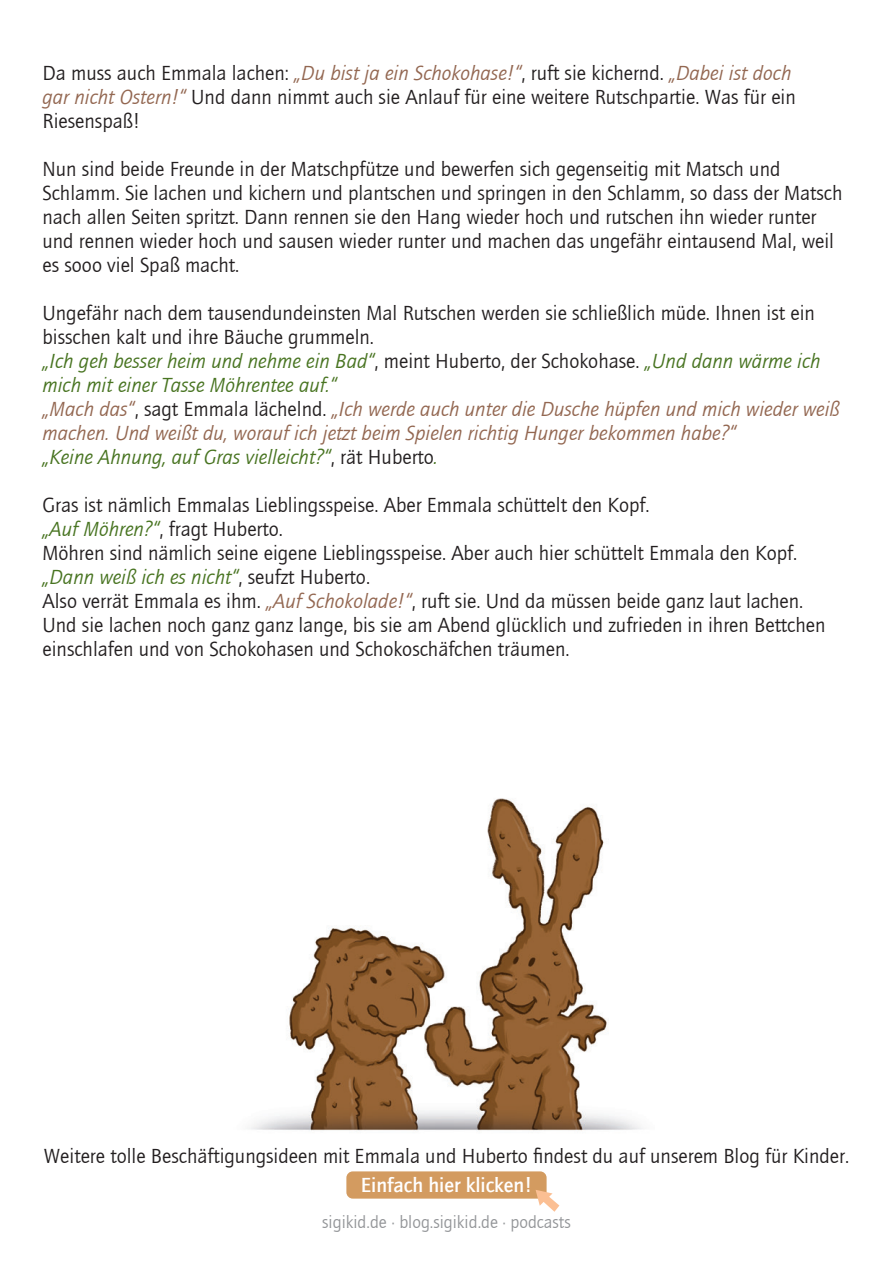
<style>
.page{position:relative;width:893px;height:1263px;background:#fff}
.page>*{position:absolute;margin:0;border:0;box-sizing:border-box;transform-origin:0 0}
.t1{font:21px/24px "Quay Itc T";color:#231f20}
.t2{font:italic 21px/24px "Quay Itc T";color:#487421}
.t3{font:italic 21px/24px "Quay Itc T";color:#936751}
.t4{font:18px "Quay Itc T";color:#939598}
.s1{font-style:italic;color:#936751}
.s2{font-style:normal;color:#231f20}
.s3{font-style:italic;color:#487421}
.s4{font-weight:700;color:#fff}
</style>
<div class="page">
<div style="left:346px;top:1171px;width:201px;height:27px;background:#d39b60;border-radius:6px"></div>
<img style="left:249px;top:798px;width:394px;height:333px">
<svg style="left:536px;top:1190px;width:23px;height:22px"></svg>
<p class="t1" style="left:43px;top:60px;width:755px">Da muss auch Emmala lachen: <span class="s1">„Du bist ja ein Schokohase!“</span>, ruft sie kichernd. <span class="s1">„Dabei ist doch gar nicht Ostern!“</span> Und dann nimmt auch sie Anlauf für eine weitere Rutschpartie. Was für ein<br>Riesenspaß!</p>
<p class="t1" style="left:43px;top:156px;width:801px">Nun sind beide Freunde in der Matschpfütze und bewerfen sich gegenseitig mit Matsch und Schlamm. Sie lachen und kichern und plantschen und springen in den Schlamm, so dass der Matsch nach allen Seiten spritzt. Dann rennen sie den Hang wieder hoch und rutschen ihn wieder runter und rennen wieder hoch und sausen wieder runter und machen das ungefähr eintausend Mal, weil es sooo viel Spaß macht.</p>
<p class="t1" style="left:43px;top:300px;width:774px">Ungefähr nach dem tausendundeinsten Mal Rutschen werden sie schließlich müde. Ihnen ist ein bisschen kalt und ihre Bäuche grummeln.</p>
<p class="t2" style="left:43px;top:348px;width:780px">„Ich geh besser heim und nehme ein Bad“<span class="s2">, meint Huberto, der Schokohase.</span> „Und dann wärme ich mich mit einer Tasse Möhrentee auf.“</p>
<p class="t3" style="left:43px;top:396px;width:799px">„Mach das“<span class="s2">, sagt Emmala lächelnd.</span> „Ich werde auch unter die Dusche hüpfen und mich wieder weiß machen. Und weißt du, worauf ich jetzt beim Spielen richtig Hunger bekommen habe?“</p>
<p class="t2" style="left:43px;top:444px;width:397px">„Keine Ahnung, auf Gras vielleicht?“<span class="s2">, rät Huberto</span>.</p>
<p class="t1" style="left:43px;top:492px;width:609px">Gras ist nämlich Emmalas Lieblingsspeise. Aber Emmala schüttelt den Kopf.</p>
<p class="t1" style="left:43px;top:516px;width:242px"><span class="s3">„Auf Möhren?“</span>, fragt Huberto.</p>
<p class="t1" style="left:43px;top:540px;width:756px">Möhren sind nämlich seine eigene Lieblingsspeise. Aber auch hier schüttelt Emmala den Kopf.</p>
<p class="t2" style="left:43px;top:564px;width:329px">„Dann weiß ich es nicht“<span class="s2">, seufzt Huberto.</span></p>
<p class="t1" style="left:43px;top:588px;width:784px">Also verrät Emmala es ihm. <span class="s1">„Auf Schokolade!“</span>, ruft sie. Und da müssen beide ganz laut lachen.<br>Und sie lachen noch ganz ganz lange, bis sie am Abend glücklich und zufrieden in ihren Bettchen einschlafen und von Schokohasen und Schokoschäfchen träumen.</p>
<p class="t1" style="left:44px;top:1141px;width:807px;line-height:29.2px;text-align:center">Weitere tolle Beschäftigungsideen mit Emmala und Huberto findest du auf unserem Blog für Kinder.<br><span class="s4">Einfach hier klicken!</span></p>
<p class="t4" style="left:322px;top:1211px;width:250px">sigikid.de · blog.sigikid.de · podcasts</p>
</div>
